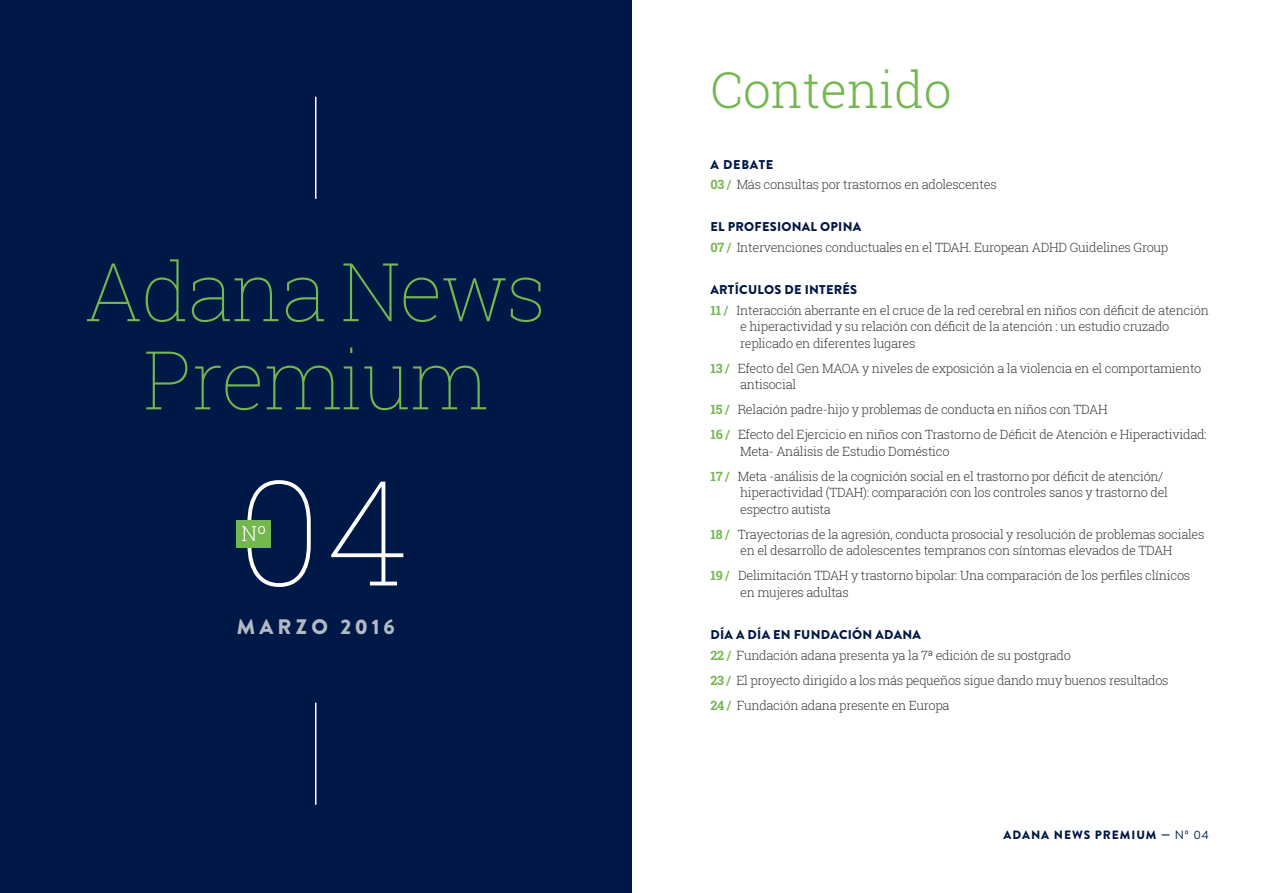
<style>
.page{position:relative;width:1263px;height:893px;background:#fff}
.page>*{position:absolute;margin:0;border:0;box-sizing:border-box;transform-origin:0 0}
.t1{font:100 145.95px "Roboto Slab";color:#fff}
.t2{font:100 81.3px/88.2px "Roboto Slab";letter-spacing:-.02em;color:#73b74f;text-align:center}
.t3{font:300 49.5px "Roboto Slab";color:#73b74f}
.t4{font:900 21px "Brandon Grotesque";letter-spacing:.195em;color:#b3bac7}
.t5{font:300 12.75px/16.5px "Roboto Slab";letter-spacing:-.025em;color:#3c3c3b}
.t6{font:900 12.75px "Brandon Grotesque";letter-spacing:.02em;color:#001845}
.t7{font:900 12px "Brandon Grotesque";letter-spacing:.08em;color:#001845}
.s1{font-weight:700;color:#73b74f}
.s2{font-weight:400}
</style>
<div class="page">
<div style="left:0;top:0;width:631px;height:893px;background:#001845"></div>
<div style="left:236px;top:520px;width:35px;height:27px;background:#73b74f"></div>
<svg style="left:242px;top:526px;width:23px;height:15px"></svg>
<hr style="left:315px;top:97px;width:1px;height:102px;background:#fff">
<hr style="left:315px;top:703px;width:1px;height:102px;background:#fff">
<h2 class="t2" style="left:85px;top:246px;width:463px">Adana News<br>Premium</h2>
<h1 class="t1" style="left:239px;top:432px;width:173px">04</h1>
<h3 class="t4" style="left:237px;top:611px;width:159px">MARZO 2016</h3>
<h3 class="t3" style="left:710px;top:56px;width:243px">Contenido</h3>
<p class="t6" style="left:710px;top:155px;width:64px">A DEBATE</p>
<p class="t5" style="left:710px;top:176px;width:288px"><span class="s1">03 /</span> Más consultas por trastornos en adolescentes</p>
<p class="t6" style="left:710px;top:218px;width:152px">EL PROFESIONAL OPINA</p>
<p class="t5" style="left:710px;top:239px;width:459px"><span class="s1">07 /</span> Intervenciones conductuales en el TDAH. European ADHD Guidelines Group</p>
<p class="t6" style="left:710px;top:281px;width:148px">ARTÍCULOS DE INTERÉS</p>
<p class="t5" style="left:740px;top:302px;width:470px;text-indent:-30px"><span class="s1">11 /</span> Interacción aberrante en el cruce de la red cerebral en niños con déficit de atención e hiperactividad y su relación con déficit de la atención : un estudio cruzado replicado en diferentes lugares</p>
<p class="t5" style="left:740px;top:360px;width:463px;text-indent:-30px"><span class="s1">13 /</span> Efecto del Gen MAOA y niveles de exposición a la violencia en el comportamiento antisocial</p>
<p class="t5" style="left:710px;top:397px;width:498px;line-height:25px"><span class="s1">15 /</span> Relación padre-hijo y problemas de conducta en niños con TDAH<br><span class="s1">16 /</span> Efecto del Ejercicio en niños con Trastorno de Déficit de Atención e Hiperactividad:</p>
<p class="t5" style="left:710px;top:438px;width:454px;line-height:25px;text-indent:30px">Meta- Análisis de Estudio Doméstico<br><span class="s1">17 /</span> Meta -análisis de la cognición social en el trastorno por déficit de atención/</p>
<p class="t5" style="left:740px;top:484px;width:429px">hiperactividad (TDAH): comparación con los controles sanos y trastorno del espectro autista</p>
<p class="t5" style="left:710px;top:526px;width:496px;text-align:center"><span class="s1">18 /</span> Trayectorias de la agresión, conducta prosocial y resolución de problemas sociales en el desarrollo de adolescentes tempranos con síntomas elevados de TDAH</p>
<p class="t5" style="left:740px;top:567px;width:452px;text-indent:-30px"><span class="s1">19 /</span> Delimitación TDAH y trastorno bipolar: Una comparación de los perfiles clínicos en mujeres adultas</p>
<p class="t6" style="left:710px;top:625px;width:212px">DÍA A DÍA EN FUNDACIÓN ADANA</p>
<p class="t5" style="left:710px;top:642px;width:460px;line-height:25px"><span class="s1">22 /</span> Fundación adana presenta ya la 7ª edición de su postgrado<br><span class="s1">23 /</span> El proyecto dirigido a los más pequeños sigue dando muy buenos resultados<br><span class="s1">24 /</span> Fundación adana presente en Europa</p>
<p class="t7" style="left:1003px;top:826px;width:207px">ADANA NEWS PREMIUM — <span class="s2">Nº 04</span></p>
</div>
